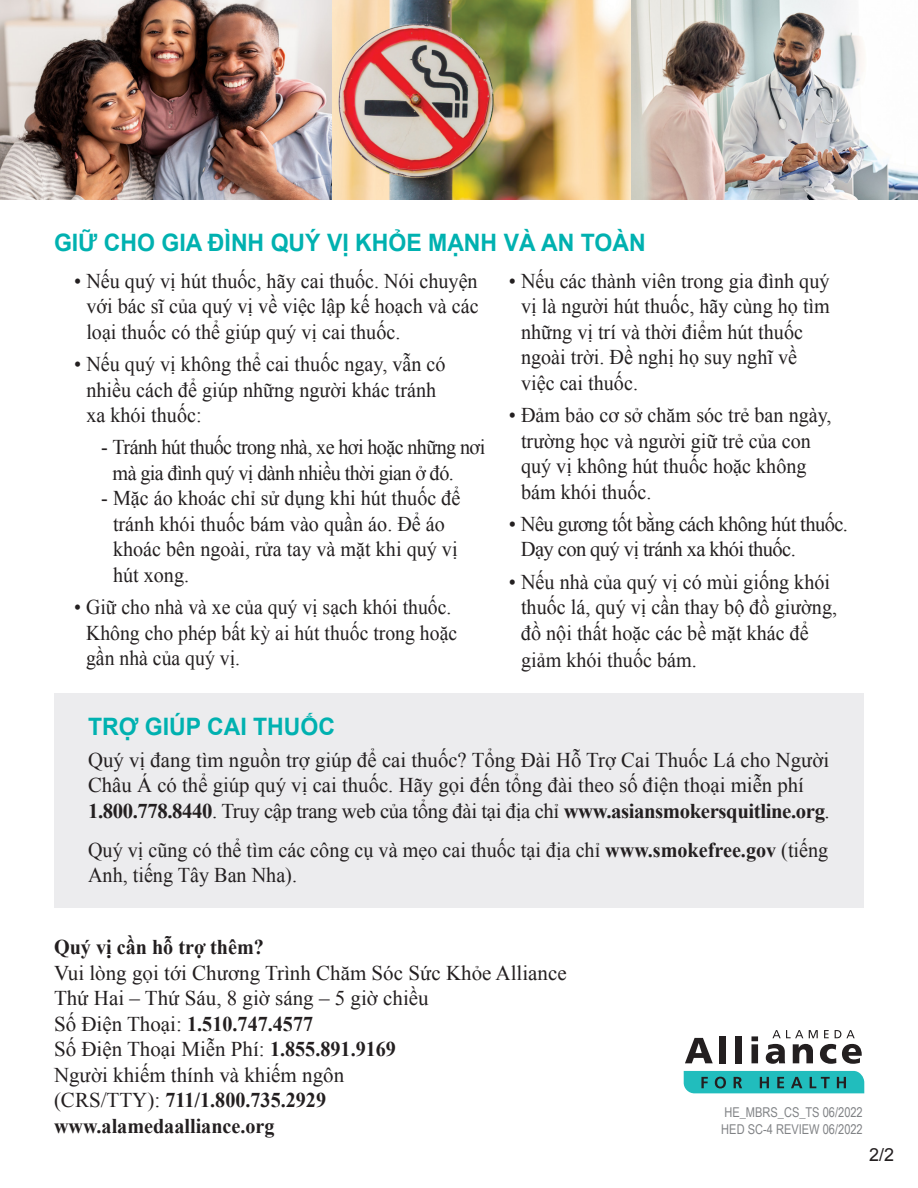
<style>
.page{position:relative;width:918px;height:1188px;background:#fff}
.page>*{position:absolute;margin:0;border:0;box-sizing:border-box;transform-origin:0 0}
.Body_Text{font:700 24px "Arial";color:#00b1b0;scale:.96 1}
.Body_Text-2{font:21px/25.5px "Times New Roman";color:#231f20;scale:.96 1}
.Body_Text-3{font:21px/25.5px "Times New Roman";color:#231f20}
.Body_Text-4{font:21px/25.5px "Times New Roman";color:#231f20;scale:.94 1}
.Body_Text-5{font:21px/25.5px "Times New Roman";letter-spacing:-.03em;color:#231f20;scale:.96 1}
.Body_Text-6{font:21px/25.5px "Times New Roman";letter-spacing:-.03em;color:#231f20}
.t1{font:18px "Arial";color:#231f20}
.Bullets{font:13.5px/16.5px "Arial Narrow";color:#808285}
.s1{font-weight:700}
</style>
<div class="page">
<div style="left:54px;top:693px;width:810px;height:215px;background:#ececee"></div>
<img style="left:0;top:0;width:918px;height:199px">
<svg style="left:685px;top:1038px;width:28px;height:25px"></svg>
<div style="left:720px;top:1036px;width:6px;height:27px;background:#231f20"></div>
<div style="left:736px;top:1036px;width:6px;height:27px;background:#231f20"></div>
<svg style="left:752px;top:1036px;width:6px;height:27px"></svg>
<svg style="left:766px;top:1044px;width:19px;height:20px"></svg>
<svg style="left:793px;top:1044px;width:20px;height:19px"></svg>
<svg style="left:820px;top:1044px;width:16px;height:20px"></svg>
<svg style="left:842px;top:1044px;width:20px;height:20px"></svg>
<svg style="left:684px;top:1071px;width:180px;height:22px;background:#23abab"></svg>
<svg style="left:772px;top:1030px;width:31px;height:8px"></svg>
<svg style="left:809px;top:1030px;width:9px;height:8px"></svg>
<svg style="left:824px;top:1030px;width:5px;height:8px"></svg>
<svg style="left:835px;top:1030px;width:20px;height:8px"></svg>
<img style="left:631px;top:0;width:287px;height:12px">
<p class="Body_Text" style="left:54px;top:226px;width:618px">GIỮ CHO GIA ĐÌNH QUÝ VỊ KHỎE MẠNH VÀ AN TOÀN</p>
<p class="Body_Text-2" style="left:86px;top:268px;width:410px;text-align:justify;text-indent:-12px">• Nếu quý vị hút thuốc, hãy cai thuốc. Nói chuyện với bác sĩ của quý vị về việc lập kế hoạch và các loại thuốc có thể giúp quý vị cai thuốc.</p>
<p class="Body_Text-2" style="left:86px;top:351px;width:376px;text-indent:-12px">• Nếu quý vị không thể cai thuốc ngay, vẫn có nhiều cách để giúp những người khác tránh xa khói thuốc:</p>
<p class="Body_Text-5" style="left:113px;top:434px;width:390px;text-indent:-11px">- Tránh hút thuốc trong nhà, xe hơi hoặc những nơi mà gia đình quý vị dành nhiều thời gian ở đó.</p>
<p class="Body_Text-2" style="left:113px;top:485px;width:363px;text-indent:-12px">- Mặc áo khoác chỉ sử dụng khi hút thuốc để tránh khói thuốc bám vào quần áo. Để áo khoác bên ngoài, rửa tay và mặt khi quý vị hút xong.</p>
<p class="Body_Text-4" style="left:86px;top:594px;width:396px;text-indent:-12px">• Giữ cho nhà và xe của quý vị sạch khói thuốc.<br>Không cho phép bất kỳ ai hút thuốc trong hoặc gần nhà của quý vị.</p>
<p class="Body_Text-2" style="left:521px;top:268px;width:323px;text-indent:-12px">• Nếu các thành viên trong gia đình quý vị là người hút thuốc, hãy cùng họ tìm những vị trí và thời điểm hút thuốc ngoài trời. Đề nghị họ suy nghĩ về việc cai thuốc.</p>
<p class="Body_Text-2" style="left:521px;top:402px;width:325px;text-indent:-12px">• Đảm bảo cơ sở chăm sóc trẻ ban ngày, trường học và người giữ trẻ của con quý vị không hút thuốc hoặc không bám khói thuốc.</p>
<p class="Body_Text-6" style="left:521px;top:511px;width:329px;text-indent:-12px">• Nêu gương tốt bằng cách không hút thuốc.<br>Dạy con quý vị tránh xa khói thuốc.</p>
<p class="Body_Text-2" style="left:521px;top:568px;width:331px;line-height:26px;text-indent:-12px">• Nếu nhà của quý vị có mùi giống khói thuốc lá, quý vị cần thay bộ đồ giường, đồ nội thất hoặc các bề mặt khác để giảm khói thuốc bám.</p>
<p class="Body_Text" style="left:88px;top:710px;width:259px">TRỢ GIÚP CAI THUỐC</p>
<p class="Body_Text-3" style="left:88px;top:747px;width:743px">Quý vị đang tìm nguồn trợ giúp để cai thuốc? Tổng Đài Hỗ Trợ Cai Thuốc Lá cho Người<br>Châu Á có thể giúp quý vị cai thuốc. Hãy gọi đến tổng đài theo số điện thoại miễn phí<br><span class="s1">1.800.778.8440</span>. Truy cập trang web của tổng đài tại địa chỉ <span class="s1">www.asiansmokersquitline.org</span>.</p>
<p class="Body_Text-2" style="left:88px;top:837px;width:773px">Quý vị cũng có thể tìm các công cụ và mẹo cai thuốc tại địa chỉ <span class="s1">www.smokefree.gov</span> (tiếng<br>Anh, tiếng Tây Ban Nha).</p>
<p class="Body_Text-3" style="left:54px;top:934px;width:514px"><span class="s1">Quý vị cần hỗ trợ thêm?<br></span>Vui lòng gọi tới Chương Trình Chăm Sóc Sức Khỏe Alliance Thứ Hai – Thứ Sáu, 8 giờ sáng – 5 giờ chiều<br>Số Điện Thoại: <span class="s1">1.510.747.4577<br></span>Số Điện Thoại Miễn Phí: <span class="s1">1.855.891.9169<br></span>Người khiếm thính và khiếm ngôn<br>(CRS/TTY): <span class="s1">711/1.800.735.2929<br>www.alamedaalliance.org</span></p>
<p class="Bullets" style="left:721px;top:1104px;width:143px">HE_MBRS_CS_TS 06/2022<br>HED SC-4 REVIEW 06/2022</p>
<p class="t1" style="left:869px;top:1142px;width:27px">2/2</p>
</div>
